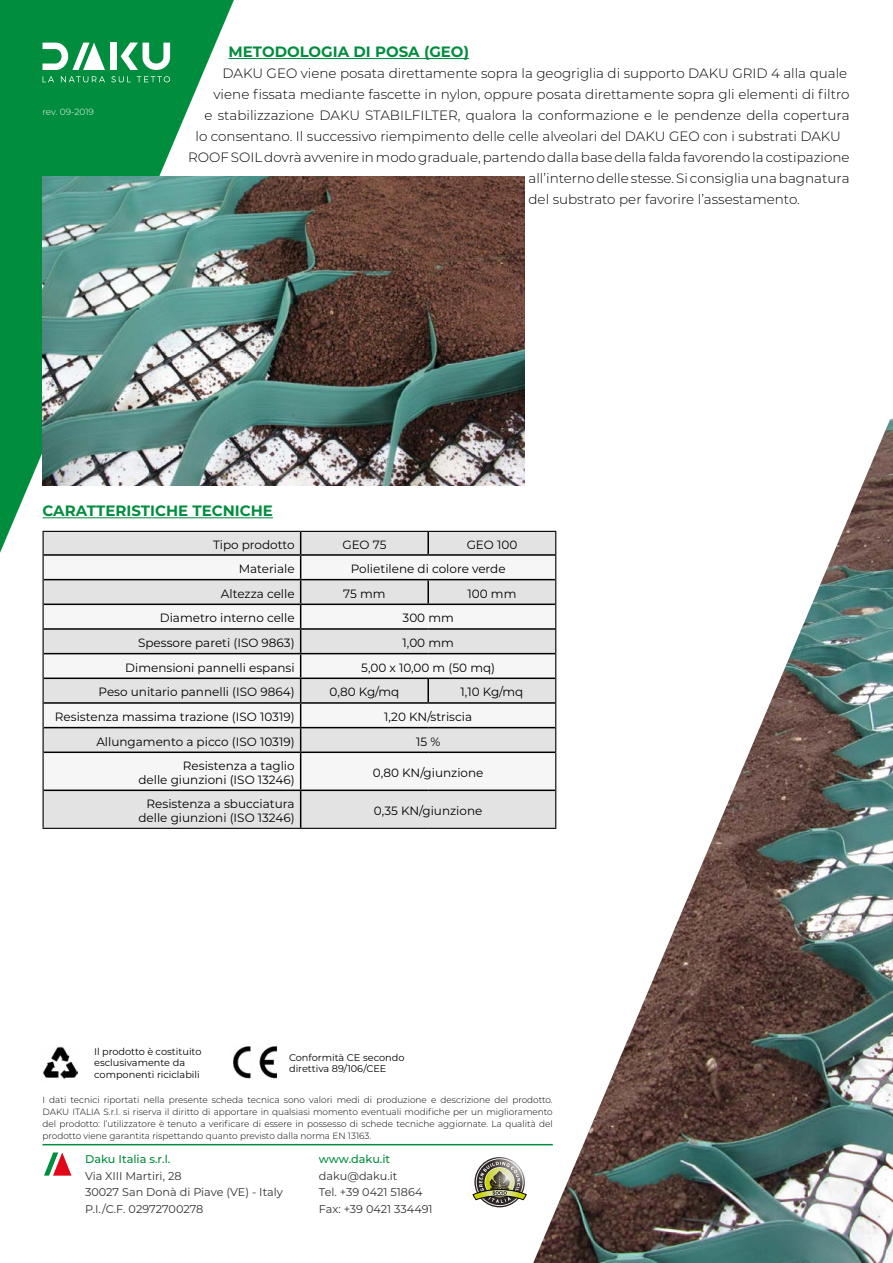
<style>
.page{position:relative;width:893px;height:1263px;background:#fff}
.page>*{position:absolute;margin:0;border:0;box-sizing:border-box;transform-origin:0 0}
.t1{font:700 15px "Montserrat";color:#008d3e}
.t2{font:300 13.5px "Montserrat";color:#000}
.t3{font:12px/14.4px "Montserrat";color:#000;text-align:right}
.t4{font:11.25px/16.5px "Montserrat";color:#323232}
.t5{font:500 11.25px "Montserrat";color:#008d3e}
.t6{font:9.75px/11.7px "Montserrat";color:#000}
.t7{font:300 9px/12px "Montserrat";color:#000;text-align:justify}
.t8{font:300 9px "Montserrat";letter-spacing:-.005em;color:#fefefe}
</style>
<div class="page">
<hr style="left:229px;top:58px;width:240px;height:1px;background:#008d3e">
<hr style="left:43px;top:517px;width:230px;height:1px;background:#008d3e">
<svg style="left:44px;top:1152px;width:27px;height:23px"></svg>
<hr style="left:43px;top:1144px;width:510px;height:1px;background:#008d3e">
<svg style="left:472px;top:1158px;width:55px;height:48px"></svg>
<img style="left:233px;top:1046px;width:45px;height:33px">
<svg style="left:0;top:0;width:234px;height:553px;fill:#008d3e"></svg>
<svg style="left:43px;top:76px;width:11px;height:6px"></svg>
<svg style="left:61px;top:76px;width:44px;height:6px"></svg>
<svg style="left:111px;top:76px;width:20px;height:6px"></svg>
<svg style="left:137px;top:76px;width:33px;height:6px"></svg>
<div style="left:110px;top:43px;width:7px;height:27px;background:#fff"></div>
<svg style="left:43px;top:43px;width:62px;height:27px"></svg>
<svg style="left:121px;top:43px;width:49px;height:27px"></svg>
<img style="left:43px;top:176px;width:482px;height:310px">
<div style="left:44px;top:532px;width:489px;height:296px;background:#e3e3e3"></div>
<svg style="left:44px;top:556px;width:489px;height:233px;fill:#f6f6f6"></svg>
<hr style="left:43px;top:531px;width:258px;height:1px;background:#000">
<hr style="left:301px;top:531px;width:127px;height:1px;background:#000">
<hr style="left:428px;top:531px;width:128px;height:1px;background:#000">
<svg style="left:43px;top:532px;width:1px;height:220px"></svg>
<hr style="left:43px;top:752px;width:1px;height:38px;background:#000">
<hr style="left:43px;top:790px;width:1px;height:38px;background:#000">
<hr style="left:43px;top:828px;width:258px;height:1px;background:#000">
<hr style="left:301px;top:828px;width:127px;height:1px;background:#000">
<hr style="left:428px;top:828px;width:128px;height:1px;background:#000">
<hr style="left:427px;top:532px;width:2px;height:22px;background:#000">
<hr style="left:44px;top:554px;width:257px;height:2px;background:#000">
<hr style="left:301px;top:554px;width:127px;height:2px;background:#000">
<hr style="left:428px;top:554px;width:127px;height:2px;background:#000">
<hr style="left:44px;top:579px;width:257px;height:1px;background:#000">
<hr style="left:301px;top:579px;width:127px;height:1px;background:#000">
<hr style="left:428px;top:579px;width:127px;height:1px;background:#000">
<hr style="left:427px;top:580px;width:2px;height:23px;background:#000">
<hr style="left:44px;top:603px;width:257px;height:2px;background:#000">
<hr style="left:301px;top:603px;width:127px;height:2px;background:#000">
<hr style="left:428px;top:603px;width:127px;height:2px;background:#000">
<hr style="left:44px;top:628px;width:257px;height:2px;background:#000">
<hr style="left:301px;top:628px;width:127px;height:2px;background:#000">
<hr style="left:428px;top:628px;width:127px;height:2px;background:#000">
<hr style="left:44px;top:653px;width:257px;height:1px;background:#000">
<hr style="left:301px;top:653px;width:127px;height:1px;background:#000">
<hr style="left:428px;top:653px;width:127px;height:1px;background:#000">
<hr style="left:44px;top:677px;width:257px;height:2px;background:#000">
<hr style="left:301px;top:677px;width:127px;height:2px;background:#000">
<hr style="left:428px;top:677px;width:127px;height:2px;background:#000">
<hr style="left:427px;top:679px;width:2px;height:23px;background:#000">
<hr style="left:44px;top:702px;width:257px;height:2px;background:#000">
<hr style="left:301px;top:702px;width:127px;height:2px;background:#000">
<hr style="left:428px;top:702px;width:127px;height:2px;background:#000">
<hr style="left:44px;top:727px;width:257px;height:1px;background:#000">
<hr style="left:301px;top:727px;width:127px;height:1px;background:#000">
<svg style="left:300px;top:532px;width:1px;height:219px"></svg>
<hr style="left:428px;top:727px;width:127px;height:1px;background:#000">
<hr style="left:44px;top:751px;width:257px;height:2px;background:#000">
<hr style="left:301px;top:751px;width:127px;height:2px;background:#000">
<hr style="left:300px;top:753px;width:1px;height:36px;background:#000">
<hr style="left:428px;top:751px;width:127px;height:2px;background:#000">
<hr style="left:44px;top:789px;width:257px;height:2px;background:#000">
<hr style="left:301px;top:789px;width:127px;height:2px;background:#000">
<hr style="left:300px;top:791px;width:1px;height:37px;background:#000">
<hr style="left:428px;top:789px;width:127px;height:2px;background:#000">
<img style="left:43px;top:1046px;width:35px;height:33px">
<img style="left:533px;top:418px;width:360px;height:845px">
<p class="t8" style="left:43px;top:106px;width:53px">rev. 09-2019</p>
<p class="t1" style="left:229px;top:41px;width:242px">METODOLOGIA DI POSA (GEO)</p>
<p class="t2" style="left:223px;top:64px;width:626px">DAKU GEO viene posata direttamente sopra la geogriglia di supporto DAKU GRID 4 alla quale</p>
<p class="t2" style="left:214px;top:85px;width:638px">viene fissata mediante fascette in nylon, oppure posata direttamente sopra gli elementi di filtro</p>
<p class="t2" style="left:205px;top:106px;width:646px">e stabilizzazione DAKU STABILFILTER, qualora la conformazione e le pendenze della copertura</p>
<p class="t2" style="left:196px;top:127px;width:647px">lo consentano. Il successivo riempimento delle celle alveolari del DAKU GEO con i substrati DAKU</p>
<p class="t2" style="left:188px;top:148px;width:663px">ROOF SOIL dovrà avvenire in modo graduale, partendo dalla base della falda favorendo la costipazione</p>
<p class="t2" style="left:528px;top:169px;width:322px">all’interno delle stesse. Si consiglia una bagnatura</p>
<p class="t2" style="left:528px;top:190px;width:273px">del substrato per favorire l’assestamento.</p>
<p class="t1" style="left:43px;top:500px;width:232px">CARATTERISTICHE TECNICHE</p>
<p class="t3" style="left:213px;top:537px;width:83px">Tipo prodotto</p>
<p class="t3" style="left:342px;top:537px;width:46px">GEO 75</p>
<p class="t3" style="left:467px;top:537px;width:52px">GEO 100</p>
<p class="t3" style="left:239px;top:561px;width:57px">Materiale</p>
<p class="t3" style="left:351px;top:561px;width:156px">Polietilene di colore verde</p>
<p class="t3" style="left:221px;top:586px;width:75px">Altezza celle</p>
<p class="t3" style="left:343px;top:586px;width:44px">75 mm</p>
<p class="t3" style="left:468px;top:586px;width:50px">100 mm</p>
<p class="t3" style="left:160px;top:610px;width:136px">Diametro interno celle</p>
<p class="t3" style="left:403px;top:610px;width:53px">300 mm</p>
<p class="t3" style="left:138px;top:635px;width:158px">Spessore pareti (ISO 9863)</p>
<p class="t3" style="left:403px;top:635px;width:53px">1,00 mm</p>
<p class="t3" style="left:125px;top:660px;width:171px">Dimensioni pannelli espansi</p>
<p class="t3" style="left:361px;top:660px;width:135px">5,00 x 10,00 m (50 mq)</p>
<p class="t3" style="left:99px;top:684px;width:198px">Peso unitario pannelli (ISO 9864)</p>
<p class="t3" style="left:330px;top:684px;width:71px">0,80 Kg/mq</p>
<p class="t3" style="left:461px;top:684px;width:64px">1,10 Kg/mq</p>
<p class="t3" style="left:55px;top:709px;width:241px">Resistenza massima trazione (ISO 10319)</p>
<p class="t3" style="left:384px;top:709px;width:89px">1,20 KN/striscia</p>
<p class="t3" style="left:96px;top:734px;width:200px">Allungamento a picco (ISO 10319)</p>
<p class="t3" style="left:416px;top:734px;width:26px">15 %</p>
<p class="t3" style="left:138px;top:758px;width:158px">Resistenza a taglio<br>delle giunzioni (ISO 13246)</p>
<p class="t3" style="left:373px;top:765px;width:112px">0,80 KN/giunzione</p>
<p class="t3" style="left:138px;top:796px;width:158px">Resistenza a sbucciatura delle giunzioni (ISO 13246)</p>
<p class="t3" style="left:374px;top:803px;width:110px">0,35 KN/giunzione</p>
<p class="t6" style="left:94px;top:1045px;width:109px">Il prodotto è costituito esclusivamente da componenti riciclabili</p>
<p class="t6" style="left:289px;top:1051px;width:117px">Conformità CE secondo direttiva 89/106/CEE</p>
<p class="t7" style="left:43px;top:1093px;width:512px">I dati tecnici riportati nella presente scheda tecnica sono valori medi di produzione e descrizione del prodotto.<br>DAKU ITALIA S.r.l. si riserva il diritto di apportare in qualsiasi momento eventuali modifiche per un miglioramento del prodotto: l’utilizzatore è tenuto a verificare di essere in possesso di schede tecniche aggiornate. La qualità del prodotto viene garantita rispettando quanto previsto dalla norma EN 13163.</p>
<p class="t5" style="left:85px;top:1151px;width:87px">Daku Italia s.r.l.</p>
<p class="t4" style="left:85px;top:1167px;width:199px">Via XIII Martiri, 28<br>30027 San Donà di Piave (VE) - Italy<br>P.I./C.F. 02972700278</p>
<p class="t5" style="left:319px;top:1151px;width:73px">www.daku.it</p>
<p class="t4" style="left:319px;top:1167px;width:115px">daku@daku.it<br>Tel. +39 0421 51864<br>Fax: +39 0421 334491</p>
</div>
